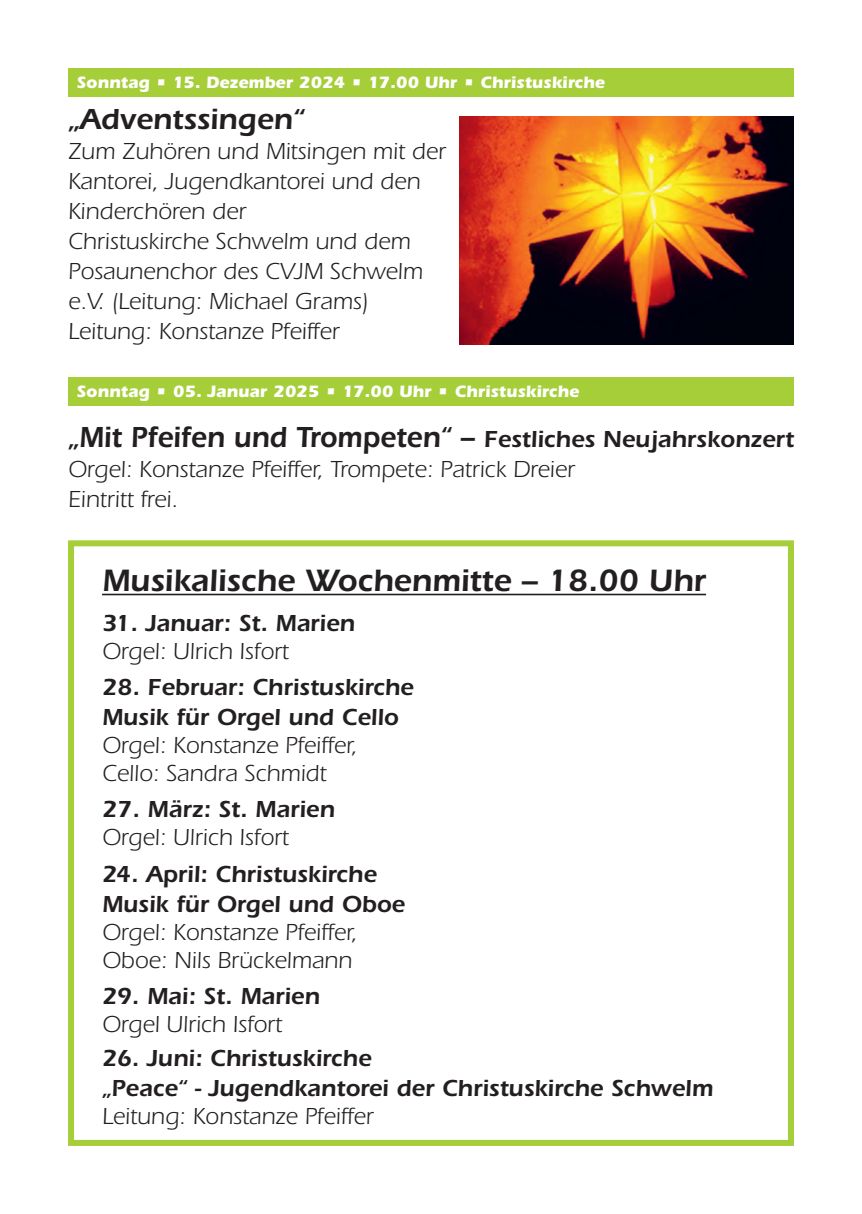
<style>
.page{position:relative;width:862px;height:1214px;background:#fff}
.page>*{position:absolute;margin:0;border:0;box-sizing:border-box;transform-origin:0 0}
.t1{font:600 32px "Itc Eras";color:#231f20}
.t2{font:600 30px "Itc Eras";color:#231f20;scale:.94 1}
.t3{font:600 30px "Itc Eras";color:#231f20}
.t4{font:24px/30px "Itc Eras";color:#231f20}
.t5{font:600 24px/30px "Itc Eras";color:#231f20}
.t6{font:700 17px "Itc Eras";color:#fff}
.s1{font-size:24px}
</style>
<div class="page">
<div style="left:68px;top:68px;width:726px;height:28px;background:#a6ce39"></div>
<img style="left:459px;top:117px;width:335px;height:227px">
<div style="left:68px;top:377px;width:726px;height:28px;background:#a6ce39"></div>
<hr style="left:102px;top:593px;width:604px;height:2px;background:#231f20">
<div style="left:68px;top:540px;width:726px;height:605px;border:6px solid #a6ce39"></div>
<p class="t6" style="left:77px;top:72px;width:530px">Sonntag • 15. Dezember 2024 • 17.00 Uhr • Christuskirche</p>
<p class="t3" style="left:68px;top:102px;width:238px">„Adventssingen“</p>
<p class="t4" style="left:68px;top:137px;width:379px">Zum Zuhören und Mitsingen mit der<br>Kantorei, Jugendkantorei und den<br>Kinderchören der<br>Christuskirche Schwelm und dem<br>Posaunenchor des CVJM Schwelm e.V. (Leitung: Michael Grams)<br>Leitung: Konstanze Pfeiffer</p>
<p class="t6" style="left:77px;top:381px;width:504px">Sonntag • 05. Januar 2025 • 17.00 Uhr • Christuskirche</p>
<p class="t2" style="left:68px;top:420px;width:773px">„Mit Pfeifen und Trompeten“ – <span class="s1">Festliches Neujahrskonzert</span></p>
<p class="t4" style="left:68px;top:454px;width:508px">Orgel: Konstanze Pfeiffer, Trompete: Patrick Dreier<br>Eintritt frei.</p>
<h1 class="t1" style="left:102px;top:562px;width:605px">Musikalische Wochenmitte – 18.00 Uhr</h1>
<p class="t5" style="left:102px;top:608px;width:254px">31. Januar: St. Marien</p>
<p class="t4" style="left:102px;top:636px;width:188px">Orgel: Ulrich Isfort</p>
<p class="t5" style="left:102px;top:672px;width:313px">28. Februar: Christuskirche<br>Musik für Orgel und Cello</p>
<p class="t4" style="left:102px;top:731px;width:257px;line-height:28px">Orgel: Konstanze Pfeiffer,<br>Cello: Sandra Schmidt</p>
<p class="t5" style="left:102px;top:794px;width:234px">27. März: St. Marien</p>
<p class="t4" style="left:102px;top:822px;width:188px">Orgel: Ulrich Isfort</p>
<p class="t5" style="left:102px;top:858px;width:304px">24. April: Christuskirche<br>Musik für Orgel und Oboe</p>
<p class="t4" style="left:102px;top:917px;width:257px;line-height:28px">Orgel: Konstanze Pfeiffer,<br>Oboe: Nils Brückelmann</p>
<p class="t5" style="left:102px;top:980px;width:219px">29. Mai: St. Marien</p>
<p class="t4" style="left:102px;top:1008px;width:182px">Orgel Ulrich Isfort</p>
<p class="t5" style="left:102px;top:1042px;width:613px">26. Juni: Christuskirche<br>„Peace“ - Jugendkantorei der Christuskirche Schwelm</p>
<p class="t4" style="left:102px;top:1100px;width:273px">Leitung: Konstanze Pfeiffer</p>
</div>
